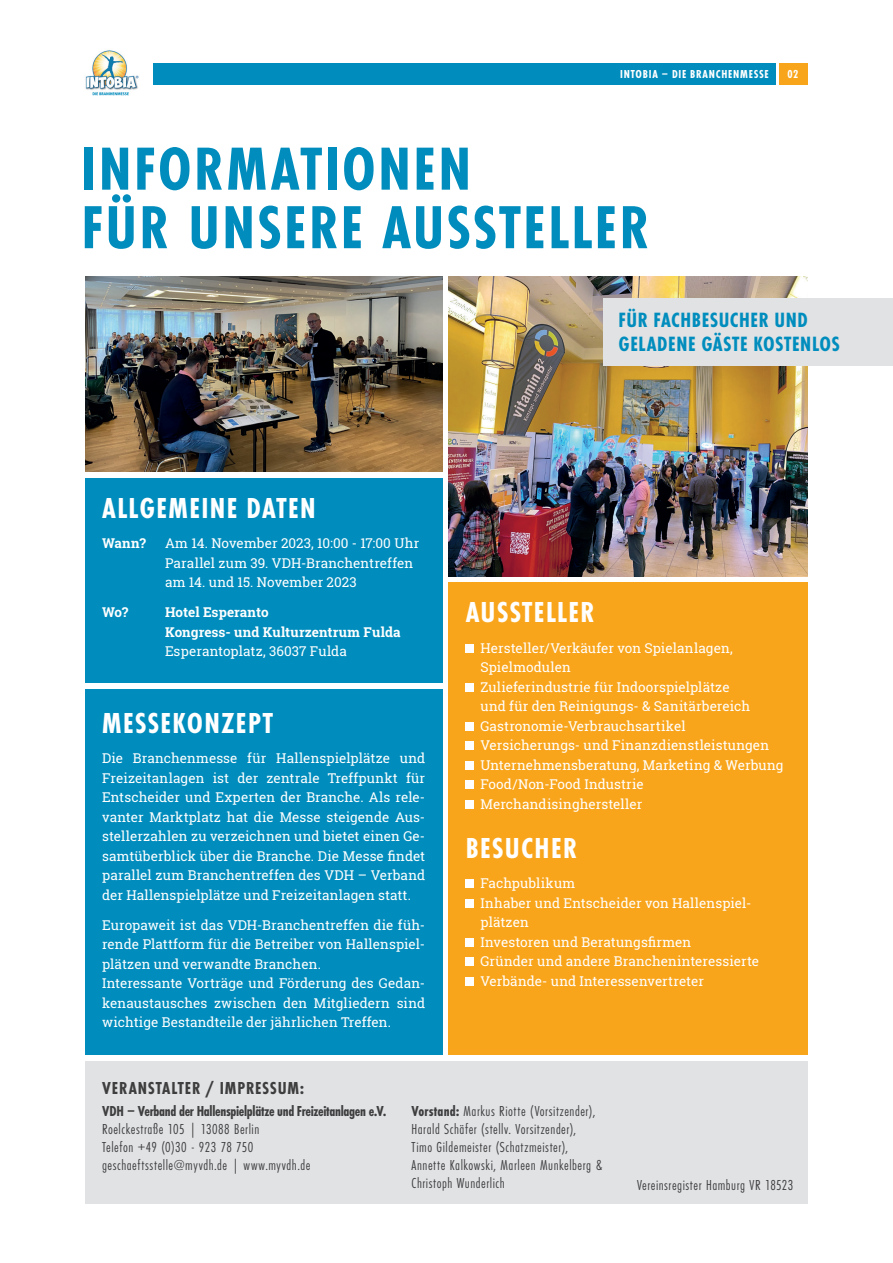
<style>
.page{position:relative;width:893px;height:1263px;background:#fff}
.page>*{position:absolute;margin:0;border:0;box-sizing:border-box;transform-origin:0 0}
.t1{font:700 63px/58.5px "Futura PT Cond";letter-spacing:.04em;color:#008dbd}
.t2{font:700 30px "Futura PT Cond";letter-spacing:.045em;color:#fff}
.t3{font:700 21.45px/23.5px "Futura PT Cond";letter-spacing:.025em;color:#008dbd}
.t4{font:700 18px "Futura PT Cond";letter-spacing:.045em;color:#3e3e3f}
.t5{font:15px/18px "Futura PT Cond";letter-spacing:.035em;color:#3e3e3f}
.t6{font:700 15px "Futura PT Cond";letter-spacing:-.02em;color:#3e3e3f}
.t7{font:13.5px/19.5px "Roboto Slab";letter-spacing:.005em;color:#fff}
.t8{font:700 13.5px/19.5px "Roboto Slab";letter-spacing:.005em;color:#fff}
.t9{font:700 12px "Futura PT Cond";letter-spacing:.065em;color:#fff}
.s1{font-weight:700}
</style>
<div class="page">
<div style="left:153px;top:63px;width:623px;height:22px;background:#008dbd"></div>
<div style="left:779px;top:63px;width:29px;height:22px;background:#f9a51b"></div>
<img style="left:85px;top:50px;width:54px;height:46px">
<img style="left:449px;top:276px;width:359px;height:300px">
<img style="left:85px;top:276px;width:357px;height:195px">
<div style="left:85px;top:689px;width:357px;height:365px;background:#008dbd"></div>
<div style="left:85px;top:478px;width:357px;height:204px;background:#008dbd"></div>
<div style="left:449px;top:583px;width:359px;height:471px;background:#f9a51b"></div>
<div style="left:466px;top:644px;width:8px;height:8px;background:#fff"></div>
<div style="left:466px;top:683px;width:8px;height:8px;background:#fff"></div>
<div style="left:466px;top:722px;width:8px;height:8px;background:#fff"></div>
<div style="left:466px;top:741px;width:8px;height:9px;background:#fff"></div>
<div style="left:466px;top:761px;width:8px;height:8px;background:#fff"></div>
<div style="left:466px;top:780px;width:8px;height:9px;background:#fff"></div>
<div style="left:466px;top:800px;width:8px;height:8px;background:#fff"></div>
<div style="left:466px;top:879px;width:8px;height:9px;background:#fff"></div>
<div style="left:466px;top:899px;width:8px;height:8px;background:#fff"></div>
<div style="left:466px;top:938px;width:8px;height:8px;background:#fff"></div>
<div style="left:466px;top:957px;width:8px;height:9px;background:#fff"></div>
<div style="left:466px;top:977px;width:8px;height:8px;background:#fff"></div>
<div style="left:604px;top:298px;width:289px;height:68px;background:#e1e2e4"></div>
<div style="left:85px;top:1061px;width:723px;height:143px;background:#e1e2e4"></div>
<p class="t9" style="left:620px;top:67px;width:150px">INTOBIA DIE BRANCHENMESSE</p>
<p class="t9" style="left:787px;top:67px;width:12px">02</p>
<h1 class="t1" style="left:81px;top:140px;width:569px">INFORMATIONEN<br>FÜR UNSERE AUSSTELLER</h1>
<h3 class="t3" style="left:619px;top:308px;width:223px">FÜR FACHBESUCHER UND<br>GELADENE GÄSTE KOSTENLOS</h3>
<h2 class="t2" style="left:102px;top:491px;width:215px">ALLGEMEINE DATEN</h2>
<p class="t8" style="left:102px;top:533px;width:45px">Wann?</p>
<p class="t7" style="left:165px;top:533px;width:256px">Am 14. November 2023, 10:00 - 17:00 Uhr<br>Parallel zum 39. VDH-Branchentreffen am 14. und 15. November 2023</p>
<p class="t8" style="left:102px;top:602px;width:28px">Wo?</p>
<p class="t8" style="left:165px;top:602px;width:237px">Hotel Esperanto<br>Kongress- und Kulturzentrum Fulda</p>
<p class="t7" style="left:165px;top:641px;width:183px">Esperantoplatz, 36037 Fulda</p>
<h2 class="t2" style="left:102px;top:706px;width:172px">MESSEKONZEPT</h2>
<p class="t7" style="left:102px;top:748px;width:325px;text-align:justify">Die Branchenmesse für Hallenspielplätze und Freizeitanlagen ist der zentrale Treffpunkt für Entscheider und Experten der Branche. Als rele&shy;vanter Marktplatz hat die Messe steigende Aus&shy;stellerzahlen zu verzeichnen und bietet einen Ge&shy;samtüberblick über die Branche. Die Messe findet parallel zum Branchentreffen des VDH – Verband der Hallenspielplätze und Freizeitanlagen statt.</p>
<p class="t7" style="left:102px;top:915px;width:325px">Europaweit ist das VDH-Branchentreffen die füh&shy;rende Plattform für die Betreiber von Hallenspiel&shy;plätzen und verwandte Branchen.<br>Interessante Vorträge und Förderung des Gedan&shy;kenaustausches zwischen den Mitgliedern sind wichtige Bestandteile der jährlichen Treffen.</p>
<h2 class="t2" style="left:466px;top:595px;width:130px">AUSSTELLER</h2>
<p class="t7" style="left:480px;top:638px;width:305px">Hersteller/Verkäufer von Spielanlagen, Spielmodulen<br>Zulieferindustrie für Indoorspielplätze<br>und für den Reinigungs- &amp; Sanitärbereich Gastronomie-Verbrauchsartikel Versicherungs- und Finanzdienstleistungen Unternehmensberatung, Marketing &amp; Werbung Food/Non-Food Industrie Merchandisinghersteller</p>
<h2 class="t2" style="left:466px;top:831px;width:113px">BESUCHER</h2>
<p class="t7" style="left:480px;top:873px;width:280px">Fachpublikum<br>Inhaber und Entscheider von Hallenspiel&shy;plätzen<br>Investoren und Beratungsfirmen<br>Gründer und andere Brancheninteressierte<br>Verbände- und Interessenvertreter</p>
<h3 class="t4" style="left:102px;top:1077px;width:204px">VERANSTALTER / IMPRESSUM:</h3>
<p class="t6" style="left:102px;top:1102px;width:286px">VDH Verband der Hallenspielplätze und Freizeitanlagen e.V.</p>
<p class="t5" style="left:102px;top:1120px;width:210px">Roelckestraße 105 | 13088 Berlin<br>Telefon +49 (0)30 - 923 78 750 geschaeftsstelle@myvdh.de | www.myvdh.de</p>
<p class="t5" style="left:412px;top:1102px;width:192px"><span class="s1">Vorstand:</span> Markus Riotte (Vorsitzender), Harald Schäfer (stellv. Vorsitzender),<br>Timo Gildemeister (Schatzmeister), Annette Kalkowski, Marleen Munkelberg &amp; Christoph Wunderlich</p>
<p class="t5" style="left:637px;top:1176px;width:158px">Vereinsregister Hamburg VR 18523</p>
</div>
